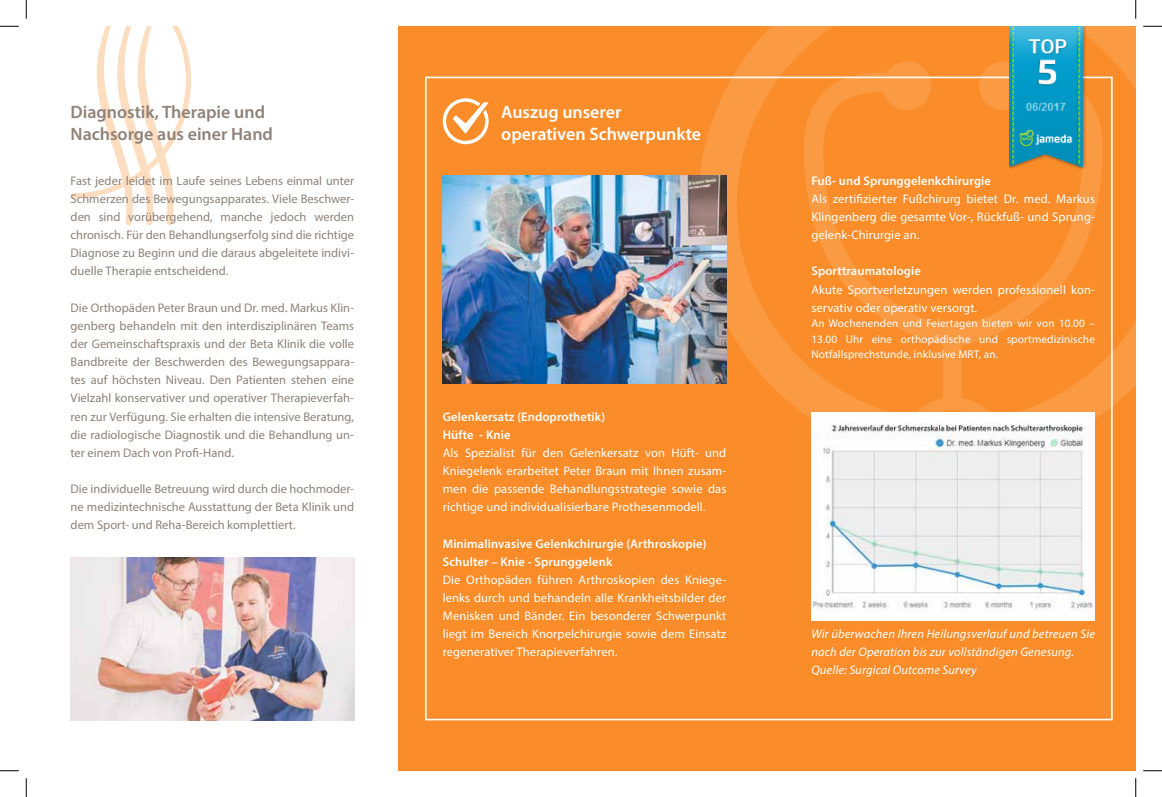
<style>
.page{position:relative;width:1162px;height:797px;background:#fff}
.page>*{position:absolute;margin:0;border:0;box-sizing:border-box;transform-origin:0 0}
.t1{font:600 17.88px/21.6px "Myriad Pro";color:#8e8279}
.t2{font:600 17.88px/21.6px "Myriad Pro";color:#fff}
.t3{font:12.5px/18.1px "Myriad Pro";color:#8e8279;text-align:justify}
.t4{font:12.5px/18.1px "Myriad Pro";letter-spacing:.01em;color:#fff;text-align:justify}
.t5{font:600 12.5px/18.1px "Myriad Pro";letter-spacing:.01em;color:#fff}
.t6{font:italic 12.5px/18.1px "Myriad Pro";letter-spacing:.01em;color:#fff}
.t7{font:11.25px/15.4px "Myriad Pro";letter-spacing:.01em;color:#fff;text-align:justify}
</style>
<div class="page">
<div style="left:398px;top:26px;width:737px;height:744px;background:#fa8d29"></div>
<svg style="left:71px;top:26px;width:120px;height:199px"></svg>
<svg style="left:698px;top:26px;width:437px;height:425px"></svg>
<div style="left:943px;top:329px;width:18px;height:73px;background:#fa9a42"></div>
<svg style="left:974px;top:58px;width:133px;height:301px"></svg>
<svg style="left:799px;top:58px;width:175px;height:301px"></svg>
<svg style="left:979px;top:62px;width:48px;height:48px"></svg>
<svg style="left:882px;top:62px;width:49px;height:48px;background:#fa9d49"></svg>
<svg style="left:901px;top:397px;width:104px;height:15px"></svg>
<svg style="left:443px;top:98px;width:45px;height:46px"></svg>
<img style="left:443px;top:175px;width:283px;height:209px">
<div style="left:811px;top:412px;width:284px;height:208px;background:#fff"></div>
<img style="left:811px;top:423px;width:282px;height:188px">
<img style="left:71px;top:557px;width:283px;height:163px">
<img style="left:1009px;top:26px;width:79px;height:143px">
<svg style="left:0;top:25px;width:19px;height:2px"></svg>
<svg style="left:1143px;top:25px;width:19px;height:2px"></svg>
<svg style="left:0;top:770px;width:19px;height:1px"></svg>
<svg style="left:1143px;top:770px;width:19px;height:1px"></svg>
<svg style="left:25px;top:0;width:2px;height:19px"></svg>
<svg style="left:25px;top:778px;width:2px;height:19px"></svg>
<svg style="left:1135px;top:0;width:1px;height:19px"></svg>
<svg style="left:1135px;top:778px;width:1px;height:19px"></svg>
<h1 class="t1" style="left:71px;top:101px;width:204px">Diagnostik, Therapie und<br>Nachsorge aus einer Hand</h1>
<p class="t3" style="left:71px;top:171px;width:285px">Fast jeder leidet im Laufe seines Lebens einmal unter Schmerzen des Bewegungsapparates. Viele Beschwer&shy;den sind vorübergehend, manche jedoch werden chronisch. Für den Behandlungserfolg sind die richtige Diagnose zu Beginn und die daraus abgeleitete indivi&shy;duelle Therapie entscheidend.</p>
<p class="t3" style="left:71px;top:298px;width:285px">Die Orthopäden Peter Braun und Dr. med. Markus Klin&shy;genberg behandeln mit den interdisziplinären Teams der Gemeinschaftspraxis und der Beta Klinik die volle Bandbreite der Beschwerden des Bewegungsappara&shy;tes auf höchsten Niveau. Den Patienten stehen eine Vielzahl konservativer und operativer Therapieverfah&shy;ren zur Verfügung. Sie erhalten die intensive Beratung, die radiologische Diagnostik und die Behandlung un&shy;ter einem Dach von Profi-Hand.</p>
<p class="t3" style="left:71px;top:479px;width:285px">Die individuelle Betreuung wird durch die hochmoder&shy;ne medizintechnische Ausstattung der Beta Klinik und dem Sport- und Reha-Bereich komplettiert.</p>
<h1 class="t2" style="left:501px;top:101px;width:201px">Auszug unserer operativen Schwerpunkte</h1>
<p class="t5" style="left:443px;top:407px;width:164px">Gelenkersatz (Endoprothetik)<br>Hüfte - Knie</p>
<p class="t4" style="left:443px;top:443px;width:285px">Als Spezialist für den Gelenkersatz von Hüft- und Kniegelenk erarbeitet Peter Braun mit I hnen zusam&shy;men die passende Behandlungsstrategie sowie das richtige und individualisierbare Prothesenmodell.</p>
<p class="t5" style="left:443px;top:534px;width:265px">Minimalinvasive Gelenkchirurgie (Arthroskopie)<br>Schulter – Knie - Sprunggelenk</p>
<p class="t4" style="left:443px;top:570px;width:285px">Die Orthopäden führen Arthroskopien des Kniege&shy;lenks durch und behandeln alle Krankheitsbilder der Menisken und Bänder. Ein besonderer Schwerpunkt liegt im Bereich Knorpelchirurgie sowie dem Einsatz regenerativer Therapieverfahren.</p>
<p class="t5" style="left:811px;top:171px;width:181px">Fuß- und Sprunggelenkchirurgie</p>
<p class="t4" style="left:811px;top:189px;width:285px">Als zertifizierter Fußchirurg bietet Dr. med. Markus Klingenberg die gesamte Vor-, Rückfuß- und Sprung&shy;gelenk-Chirurgie an.</p>
<p class="t5" style="left:811px;top:262px;width:111px">Sporttraumatologie</p>
<p class="t4" style="left:811px;top:280px;width:285px">Akute Sportverletzungen werden professionell kon&shy;servativ oder operativ versorgt.</p>
<p class="t7" style="left:811px;top:315px;width:285px">An Wochenenden und Feiertagen bieten wir von 10.00 – 13.00 Uhr eine orthopädische und sportmedizinische Notfallsprechstunde, inklusive MRT, an.</p>
<p class="t6" style="left:811px;top:624px;width:285px">Wir überwachen Ihren Heilungsverlauf und betreuen Sie nach der Operation bis zur vollständigen Genesung.<br>Quelle: Surgical Outcome Survey</p>
</div>
